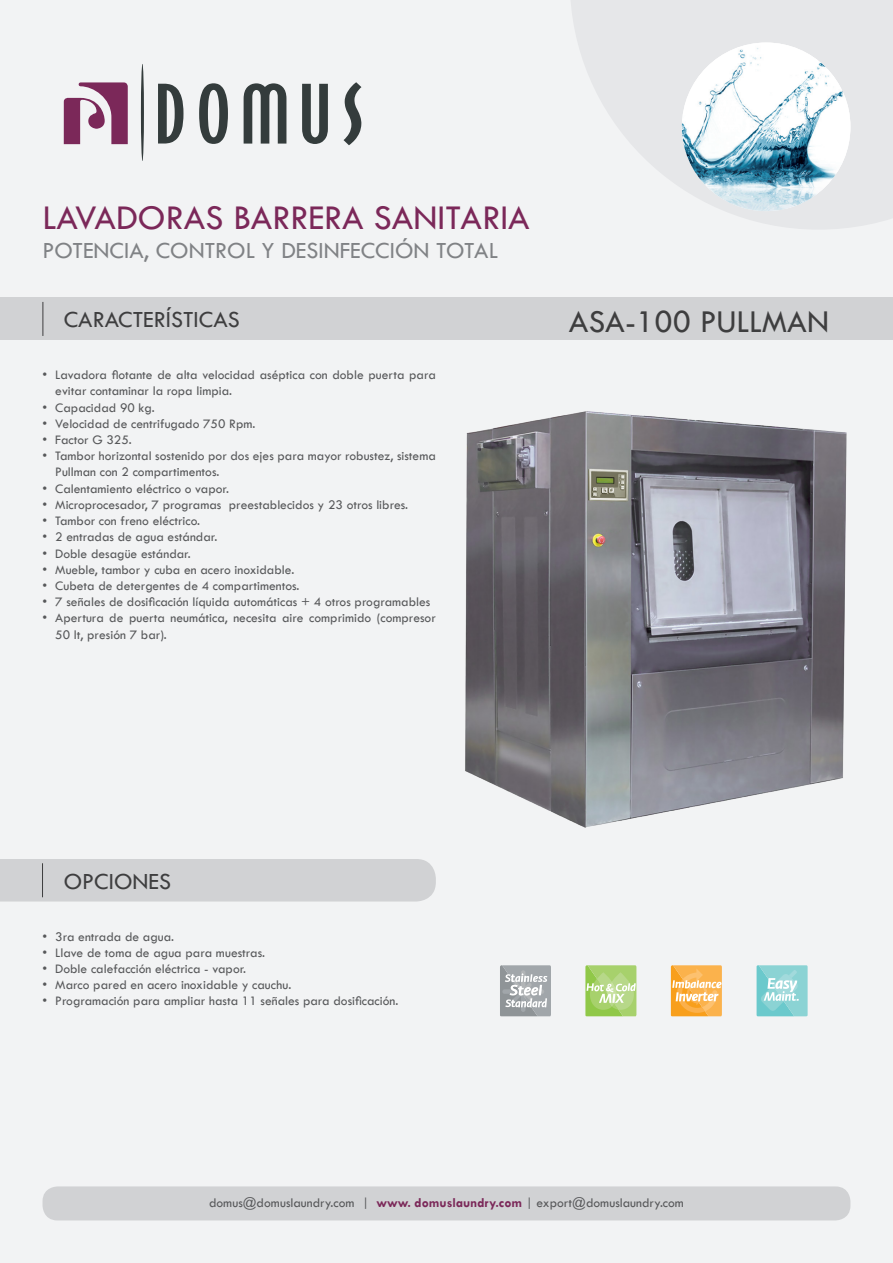
<style>
.page{position:relative;width:893px;height:1263px;background:#f2f3f4}
.page>*{position:absolute;margin:0;border:0;box-sizing:border-box;transform-origin:0 0}
.t1{font:36px "Tw Cen";color:#7b2859}
.t2{font:33px "Tw Cen";color:#3e3e3f}
.t3{font:24px "Tw Cen";color:#808285}
.t4{font:24px "Tw Cen";color:#3e3e3f}
.t5{font:13.5px/16.2px "Tw Cen";color:#57585a}
.s1{font-weight:700;color:#7b2859}
</style>
<div class="page">
<svg style="left:571px;top:0;width:322px;height:229px;fill:#e6e7e9"></svg>
<svg style="left:158px;top:84px;width:25px;height:60px"></svg>
<svg style="left:199px;top:83px;width:29px;height:61px"></svg>
<svg style="left:244px;top:83px;width:42px;height:61px"></svg>
<svg style="left:302px;top:84px;width:26px;height:60px"></svg>
<svg style="left:344px;top:82px;width:17px;height:63px"></svg>
<svg style="left:64px;top:82px;width:64px;height:62px"></svg>
<hr style="left:141px;top:64px;width:3px;height:97px;background:#343c3c;border-radius:50%">
<img style="left:682px;top:43px;width:168px;height:168px;border-radius:84px">
<img style="left:465px;top:411px;width:382px;height:417px">
<div style="left:0;top:859px;width:436px;height:42px;background:#d1d2d4"></div>
<hr style="left:42px;top:863px;width:1px;height:34px;background:#3e3e3f">
<svg style="left:500px;top:965px;width:51px;height:52px"></svg>
<svg style="left:585px;top:965px;width:51px;height:52px;background:#b2d780"></svg>
<svg style="left:671px;top:965px;width:51px;height:52px;background:#fabb62"></svg>
<svg style="left:757px;top:965px;width:51px;height:51px;background:#95d6d8"></svg>
<div style="left:0;top:298px;width:893px;height:42px;background:#d1d2d4"></div>
<hr style="left:43px;top:302px;width:1px;height:34px;background:#3e3e3f">
<div style="left:43px;top:1186px;width:807px;height:34px;background:#d1d2d4;border-radius:15px"></div>
<p class="t1" style="left:43px;top:196px;width:489px">LAVADORAS BARRERA SANITARIA</p>
<p class="t3" style="left:43px;top:236px;width:457px">POTENCIA, CONTROL Y DESINFECCIÓN TOTAL</p>
<p class="t4" style="left:64px;top:305px;width:178px">CARACTERÍSTICAS</p>
<p class="t2" style="left:569px;top:301px;width:262px">ASA-100 PULLMAN</p>
<p class="t5" style="left:55px;top:367px;width:382px;text-indent:-13px">• Lavadora flotante de alta velocidad aséptica con doble puerta para evitar contaminar la ropa limpia.</p>
<p class="t5" style="left:43px;top:399px;width:114px">• Capacidad 90 kg.</p>
<p class="t5" style="left:43px;top:415px;width:214px">• Velocidad de centrifugado 750 Rpm.</p>
<p class="t5" style="left:43px;top:432px;width:91px">• Factor G 325.</p>
<p class="t5" style="left:55px;top:448px;width:382px;text-indent:-13px">• Tambor horizontal sostenido por dos ejes para mayor robustez, sistema<br>Pullman con 2 compartimentos.</p>
<p class="t5" style="left:43px;top:480px;width:188px">• Calentamiento eléctrico o vapor.</p>
<p class="t5" style="left:43px;top:496px;width:367px">• Microprocesador, 7 programas preestablecidos y 23 otros libres.</p>
<p class="t5" style="left:43px;top:513px;width:159px">• Tambor con freno eléctrico.</p>
<p class="t5" style="left:43px;top:529px;width:176px">• 2 entradas de agua estándar.</p>
<p class="t5" style="left:43px;top:545px;width:150px">• Doble desagüe estándar.</p>
<p class="t5" style="left:43px;top:561px;width:253px">• Mueble, tambor y cuba en acero inoxidable.</p>
<p class="t5" style="left:43px;top:577px;width:259px">• Cubeta de detergentes de 4 compartimentos.</p>
<p class="t5" style="left:43px;top:594px;width:389px">• 7 señales de dosificación líquida automáticas + 4 otros programables</p>
<p class="t5" style="left:55px;top:610px;width:382px;text-indent:-13px">• Apertura de puerta neumática, necesita aire comprimido (compresor<br>50 lt, presión 7 bar).</p>
<p class="t4" style="left:64px;top:867px;width:109px">OPCIONES</p>
<p class="t5" style="left:43px;top:928px;width:133px">• 3ra entrada de agua.</p>
<p class="t5" style="left:43px;top:944px;width:224px">• Llave de toma de agua para muestras.</p>
<p class="t5" style="left:43px;top:960px;width:205px">• Doble calefacción eléctrica - vapor.</p>
<p class="t5" style="left:43px;top:977px;width:250px">• Marco pared en acero inoxidable y cauchu.</p>
<p class="t5" style="left:43px;top:993px;width:357px">• Programación para ampliar hasta 11 señales para dosificación.</p>
<p class="t5" style="left:209px;top:1194px;width:476px">domus@domuslaundry.com | <span class="s1">www. domuslaundry.com</span> | export@domuslaundry.com</p>
</div>
